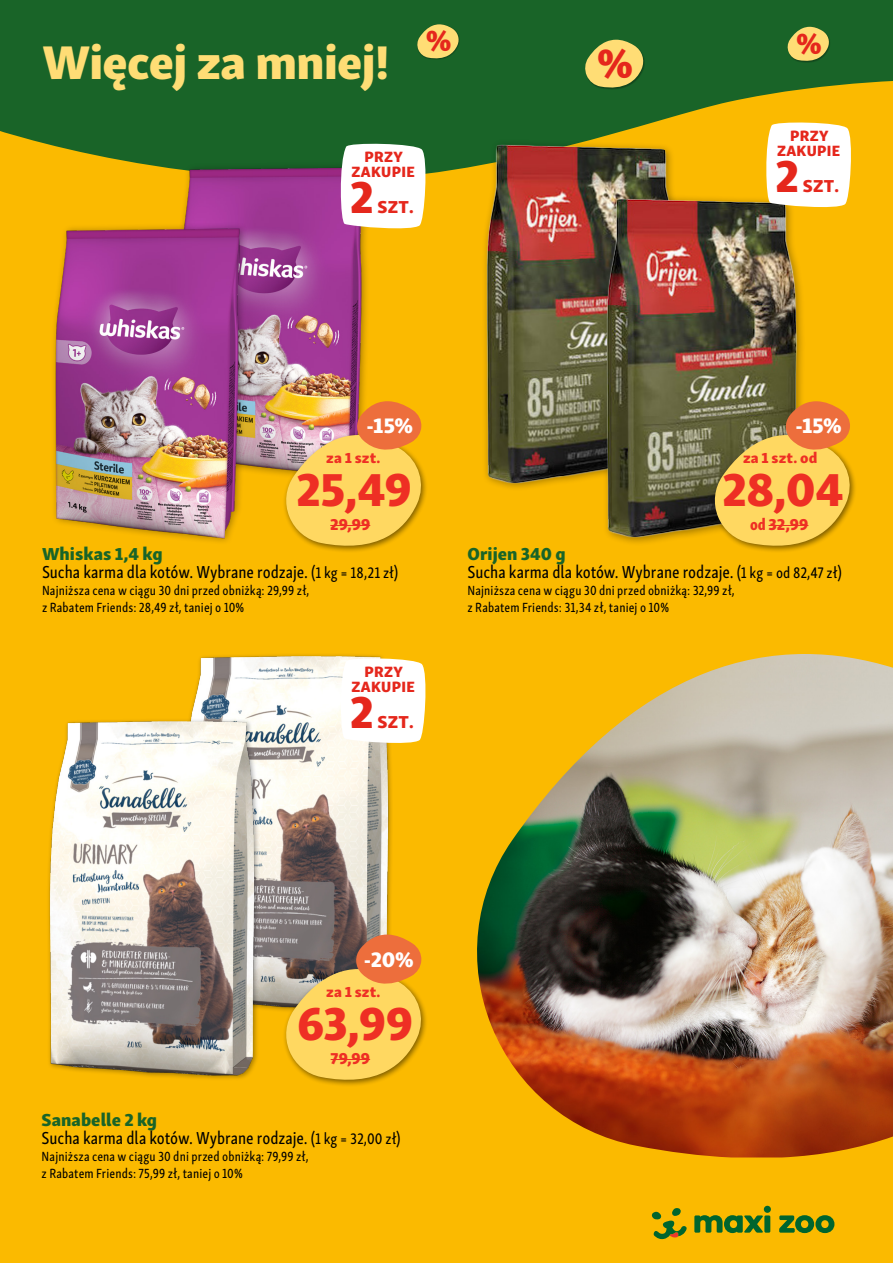
<style>
.page{position:relative;width:893px;height:1263px;background:#fff}
.page>*{position:absolute;margin:0;border:0;box-sizing:border-box;transform-origin:0 0}
.t1{font:48.6px "FNMZ Skolar Sans Latn Eb";letter-spacing:-.01em;color:#ffdd75}
.Price_y_Small_Price_digital{font:47.55px "FNMZ Skolar Sans Latn Eb";letter-spacing:-.01em;color:#ee2f24}
.Promotion_teaser_big_additional_line2{font:46.05px "FNMZ Skolar Sans Latn Eb";color:#e5271c}
.Price_y_Small_Discount_digital{font:21.6px "FNMZ Skolar Sans Latn Eb";color:#fff}
.Product_Name{font:17.85px "FNMZ Skolar Sans Latn Cp Me";letter-spacing:-.005em;color:#000}
.Product_Name-2{font:17.85px "FNMZ Skolar Sans Latn Eb";letter-spacing:.005em;color:#196428}
.Promotion_teaser_big_additional_line2-2{font:17.85px "FNMZ Skolar Sans Latn Eb";letter-spacing:.02em;color:#e5271c}
.Price_y_Small_Original_Price_digital{font:16.2px "FNMZ Skolar Sans Latn Eb";letter-spacing:.005em;color:#ee2f24}
.Promotion_teaser_big_additional_line2-3{font:15.3px/15px "FNMZ Skolar Sans Latn Eb";letter-spacing:.02em;color:#e5271c;text-align:center}
.Price_y_Small_add_on_ab___je_digital{font:15px "FNMZ Skolar Sans Latn Eb";letter-spacing:.01em;color:#ee2f24}
.Product_Name-3{font:13.65px "FNMZ Skolar Sans Latn Cp Me";letter-spacing:.01em;color:#000}
.s1{font-size:15.75px}
.s2{font-family:"FNMZ Skolar Sans Latn Cp Eb"}
</style>
<div class="page">
<div style="left:0;top:0;width:892px;height:1263px;background:#fbba00"></div>
<svg style="left:0;top:0;width:892px;height:174px;background:#356e22"></svg>
<div style="left:585px;top:40px;width:60px;height:50px;background:#196428"></div>
<div style="left:417px;top:24px;width:43px;height:36px;background:#196428"></div>
<img style="left:111px;top:163px;width:318px;height:238px">
<img style="left:190px;top:655px;width:202px;height:356px">
<img style="left:48px;top:714px;width:218px;height:365px">
<img style="left:53px;top:224px;width:253px;height:318px">
<div style="left:481px;top:139px;width:204px;height:352px;background:#000;opacity:.35"></div>
<img style="left:475px;top:144px;width:208px;height:344px">
<div style="left:602px;top:193px;width:204px;height:353px;background:#000;opacity:.35"></div>
<img style="left:595px;top:198px;width:208px;height:345px">
<img style="left:477px;top:654px;width:415px;height:504px">
<svg style="left:651px;top:1208px;width:35px;height:31px"></svg>
<svg style="left:694px;top:1206px;width:140px;height:27px"></svg>
<div style="left:282px;top:431px;width:146px;height:122px;background:#000;opacity:.5"></div>
<svg style="left:284px;top:401px;width:142px;height:147px;background:#f1bb53"></svg>
<hr style="left:330px;top:525px;width:40px;height:1px;background:#ee2f24">
<div style="left:711px;top:431px;width:145px;height:122px;background:#000;opacity:.5"></div>
<svg style="left:712px;top:401px;width:142px;height:147px;background:#daae48"></svg>
<hr style="left:768px;top:525px;width:40px;height:1px;background:#ee2f24">
<svg style="left:338px;top:142px;width:90px;height:89px;background:#ece8df"></svg>
<svg style="left:338px;top:657px;width:88px;height:89px;background:#fdf9ee"></svg>
<svg style="left:764px;top:121px;width:90px;height:89px;background:#faf1d6"></svg>
<div style="left:282px;top:965px;width:146px;height:122px;background:#000;opacity:.5"></div>
<svg style="left:284px;top:935px;width:142px;height:147px;background:#dfb04e"></svg>
<hr style="left:330px;top:1059px;width:40px;height:1px;background:#ee2f24">
<svg style="left:787px;top:27px;width:43px;height:35px;background:#beb95e"></svg>
<svg style="left:584px;top:40px;width:61px;height:49px"></svg>
<svg style="left:416px;top:24px;width:44px;height:35px"></svg>
<h1 class="t1" style="left:43px;top:21px;width:348px">Więcej za mniej!</h1>
<p class="Promotion_teaser_big_additional_line2-3" style="left:351px;top:148px;width:65px">PRZY<br>ZAKUPIE</p>
<p class="Promotion_teaser_big_additional_line2" style="left:350px;top:158px;width:26px">2</p>
<p class="Promotion_teaser_big_additional_line2-2" style="left:377px;top:192px;width:38px">SZT.</p>
<p class="Promotion_teaser_big_additional_line2-3" style="left:777px;top:127px;width:65px">PRZY<br>ZAKUPIE</p>
<p class="Promotion_teaser_big_additional_line2" style="left:775px;top:137px;width:26px">2</p>
<p class="Promotion_teaser_big_additional_line2-2" style="left:802px;top:171px;width:38px">SZT.</p>
<p class="Price_y_Small_Discount_digital" style="left:366px;top:408px;width:48px">-15%</p>
<p class="Price_y_Small_add_on_ab___je_digital" style="left:326px;top:445px;width:56px">za 1 szt.</p>
<p class="Price_y_Small_Price_digital" style="left:296px;top:450px;width:117px">25,49</p>
<p class="Price_y_Small_Original_Price_digital" style="left:330px;top:510px;width:41px">29,99</p>
<p class="Product_Name-2" style="left:42px;top:539px;width:122px">Whiskas 1,4 kg</p>
<p class="Product_Name" style="left:42px;top:559px;width:358px">Sucha karma dla kotów. Wybrane rodzaje. <span class="s1">(1 kg = 18,21 zł)</span></p>
<p class="Product_Name-3" style="left:42px;top:580px;width:269px">Najniższa cena w ciągu 30 dni przed obniżką: 29,99 zł,</p>
<p class="Product_Name-3" style="left:42px;top:597px;width:204px">z Rabatem Friends: 28,49 zł, taniej o 10%</p>
<p class="Promotion_teaser_big_additional_line2-3" style="left:351px;top:663px;width:65px">PRZY<br>ZAKUPIE</p>
<p class="Promotion_teaser_big_additional_line2" style="left:350px;top:673px;width:26px">2</p>
<p class="Promotion_teaser_big_additional_line2-2" style="left:377px;top:707px;width:38px">SZT.</p>
<p class="Price_y_Small_Discount_digital" style="left:795px;top:408px;width:48px">-15%</p>
<p class="Price_y_Small_add_on_ab___je_digital" style="left:743px;top:445px;width:76px">za 1 szt. od</p>
<p class="Price_y_Small_Price_digital" style="left:722px;top:450px;width:123px">28,04</p>
<p class="Price_y_Small_Original_Price_digital" style="left:750px;top:510px;width:60px"><span class="s2">od</span> 32,99</p>
<p class="Product_Name-2" style="left:467px;top:539px;width:100px">Orijen 340 g</p>
<p class="Product_Name" style="left:467px;top:559px;width:376px">Sucha karma dla kotów. Wybrane rodzaje. <span class="s1">(1 kg = od 82,47 zł)</span></p>
<p class="Product_Name-3" style="left:467px;top:580px;width:269px">Najniższa cena w ciągu 30 dni przed obniżką: 32,99 zł,</p>
<p class="Product_Name-3" style="left:467px;top:597px;width:203px">z Rabatem Friends: 31,34 zł, taniej o 10%</p>
<p class="Price_y_Small_Discount_digital" style="left:364px;top:941px;width:51px">-20%</p>
<p class="Price_y_Small_add_on_ab___je_digital" style="left:326px;top:979px;width:56px">za 1 szt.</p>
<p class="Price_y_Small_Price_digital" style="left:297px;top:984px;width:118px">63,99</p>
<p class="Price_y_Small_Original_Price_digital" style="left:330px;top:1044px;width:41px">79,99</p>
<p class="Product_Name-2" style="left:42px;top:1105px;width:117px">Sanabelle 2 kg</p>
<p class="Product_Name" style="left:42px;top:1125px;width:360px">Sucha karma dla kotów. Wybrane rodzaje. <span class="s1">(1 kg = 32,00 zł)</span></p>
<p class="Product_Name-3" style="left:42px;top:1146px;width:268px">Najniższa cena w ciągu 30 dni przed obniżką: 79,99 zł,</p>
<p class="Product_Name-3" style="left:42px;top:1163px;width:203px">z Rabatem Friends: 75,99 zł, taniej o 10%</p>
</div>
